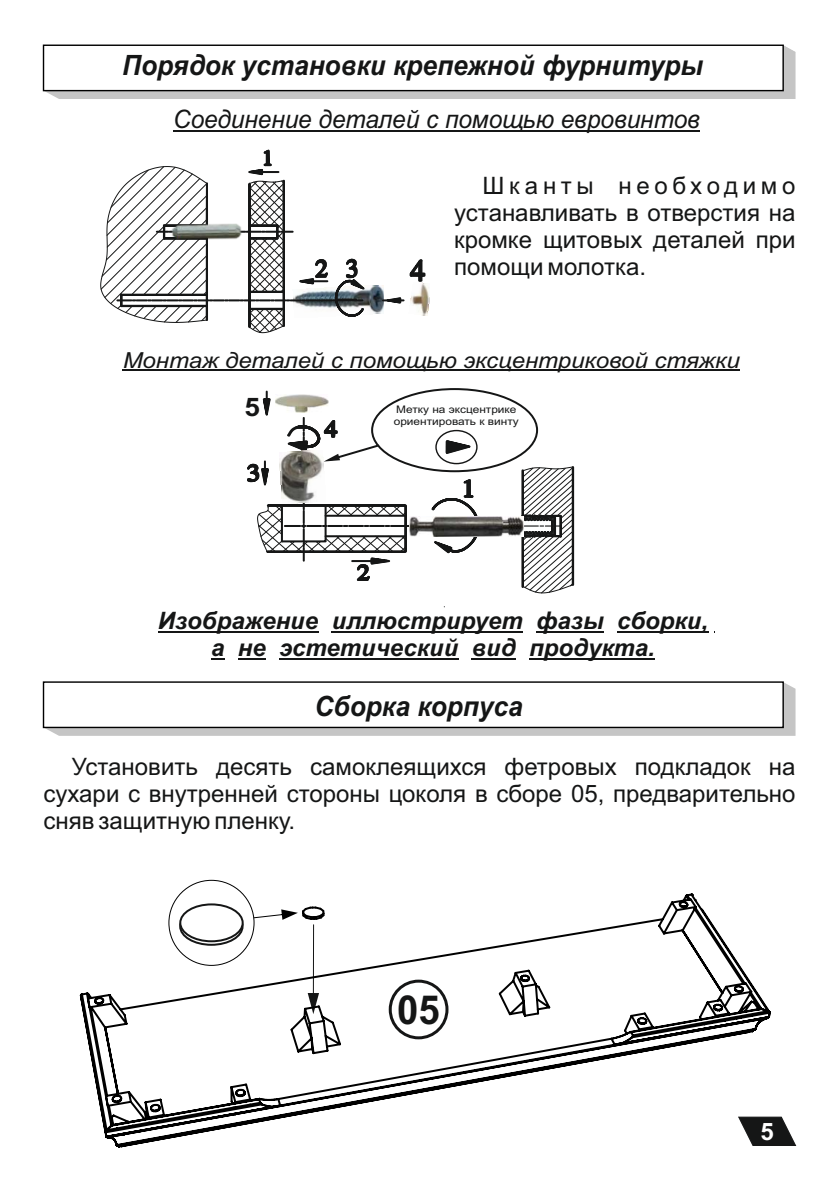
<style>
.page{position:relative;width:840px;height:1191px;background:#fff}
.page>*{position:absolute;margin:0;border:0;box-sizing:border-box;transform-origin:0 0}
.t1{font:700 40px "Arial";color:#151616;scale:.96 1}
.t2{font:italic 700 28px "Arial";color:#151616;scale:.94 1}
.t3{font:700 25.6px "Arial";color:#151616;scale:1.09 1}
.t4{font:italic 25.4px "Arial";color:#151616;scale:.96 1}
.t5{font:24px/26.8px "Arial";color:#151616;text-align:justify}
.t6{font:italic 700 24px/26.8px "Arial";color:#151616;text-align:center}
.t7{font:700 24px "Arial";color:#fff}
.t8{font:italic 22px "Arial";color:#151616;scale:1.08 1}
.t9{font:10.4px/11.6px "Arial";color:#151616;scale:1.13 1}
</style>
<div class="page">
<svg style="left:772px;top:1116px;width:23px;height:30px"></svg>
<hr style="left:123px;top:369px;width:616px;height:1px;background:#151616">
<hr style="left:158px;top:631px;width:160px;height:1px;background:#151616">
<hr style="left:331px;top:631px;width:191px;height:1px;background:#151616">
<hr style="left:536px;top:631px;width:67px;height:1px;background:#151616">
<hr style="left:616px;top:631px;width:91px;height:1px;background:#151616">
<svg style="left:211px;top:658px;width:13px;height:1px"></svg>
<svg style="left:238px;top:658px;width:27px;height:1px"></svg>
<hr style="left:279px;top:658px;width:179px;height:1px;background:#151616">
<hr style="left:471px;top:658px;width:44px;height:1px;background:#151616">
<hr style="left:529px;top:658px;width:125px;height:1px;background:#151616">
<svg style="left:42px;top:44px;width:753px;height:290px"></svg>
<div style="left:47px;top:685px;width:748px;height:51px;background:#c5c5c5"></div>
<svg style="left:42px;top:681px;width:747px;height:48px"></svg>
<svg style="left:79px;top:891px;width:693px;height:257px"></svg>
<svg style="left:247px;top:391px;width:327px;height:203px"></svg>
<p class="t2" style="left:122px;top:55px;width:619px">Порядок установки крепежной фурнитуры</p>
<p class="t4" style="left:173px;top:110px;width:550px">Соединение деталей с помощью евровинтов</p>
<p class="t5" style="left:454px;top:175px;width:342px;text-indent:28px">Шканты необходимо устанавливать в отверстия на кромке щитовых деталей при помощи молотка.</p>
<p class="t8" style="left:123px;top:351px;width:572px">Монтаж деталей с помощью эксцентриковой стяжки</p>
<p class="t3" style="left:244px;top:397px;width:16px">5</p>
<p class="t9" style="left:393px;top:404px;width:112px">Метку на эксцентрике ориентировать к винту</p>
<p class="t6" style="left:158px;top:609px;width:551px">Изображение иллюстрирует фазы сборки, а не эстетический вид продукта.</p>
<p class="t2" style="left:314px;top:696px;width:223px">Сборка корпуса</p>
<p class="t5" style="left:43px;top:755px;width:753px;text-indent:28px">Установить десять самоклеящихся фетровых подкладок на сухари с внутренней стороны цоколя в сборе 05, предварительно сняв защитную пленку.</p>
<h1 class="t1" style="left:397px;top:995px;width:46px">05</h1>
<p class="t7" style="left:760px;top:1122px;width:15px">5</p>
</div>
